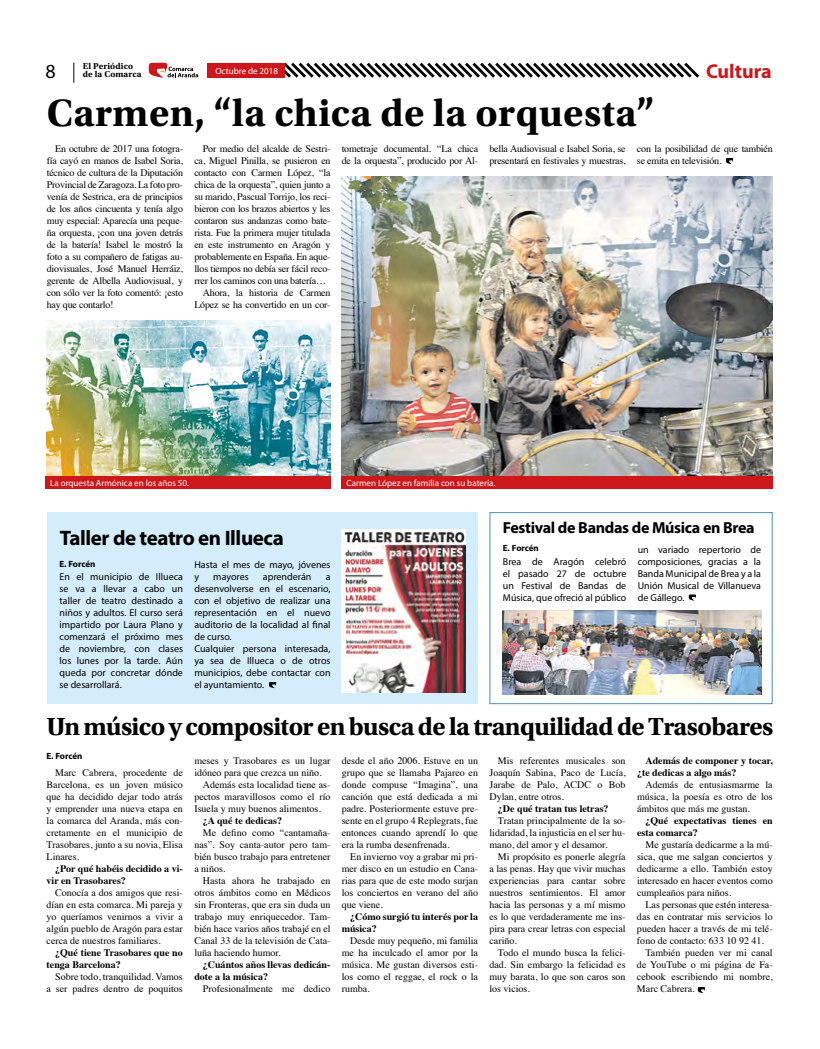
<style>
.page{position:relative;width:820px;height:1049px;background:#fff}
.page>*{position:absolute;margin:0;border:0;box-sizing:border-box;transform-origin:0 0}
.t1{font:700 40px "Utopia Std";letter-spacing:.01em;color:#000}
.t2{font:700 26px "Utopia Std";letter-spacing:-.025em;color:#000}
.t3{font:700 21px "Myriad Pro";letter-spacing:-.02em;color:#000}
.t4{font:700 20px "Myriad Pro";color:#cd171a}
.t5{font:20px "Myriad Pro";color:#000}
.t6{font:700 16px "Myriad Pro";letter-spacing:-.02em;color:#000}
.t7{font:10px/12px "Times";color:#000;text-align:justify}
.t8{font:10px/12px "Myriad Pro";color:#000;text-align:justify}
.t9{font:10px/12px "Times";letter-spacing:-.02em;color:#000}
.t10{font:700 10px/12px "Times";color:#000}
.t11{font:9px "Myriad Pro";color:#fff}
.t12{font:700 9px "Myriad Pro";letter-spacing:-.01em;color:#000}
.t13{font:700 9px "Utopia Std";letter-spacing:.01em;color:#000}
</style>
<div class="page">
<svg style="left:148px;top:63px;width:50px;height:15px"></svg>
<svg style="left:270px;top:62px;width:430px;height:16px"></svg>
<div style="left:207px;top:63px;width:78px;height:15px;background:#cd171a"></div>
<div style="left:47px;top:513px;width:430px;height:191px;background:#d4edfc"></div>
<img style="left:342px;top:176px;width:430px;height:300px">
<img style="left:46px;top:320px;width:284px;height:156px">
<img style="left:342px;top:529px;width:123px;height:163px">
<img style="left:502px;top:610px;width:258px;height:84px">
<div style="left:489px;top:512px;width:283px;height:192px;border:1px solid #4f8cba"></div>
<svg style="left:73px;top:63px;width:1px;height:20px"></svg>
<svg style="left:725px;top:158px;width:7px;height:6px"></svg>
<div style="left:341px;top:476px;width:431px;height:12px;background:#cd171a"></div>
<div style="left:45px;top:476px;width:285px;height:12px;background:#cd171a"></div>
<svg style="left:688px;top:594px;width:7px;height:7px"></svg>
<svg style="left:269px;top:682px;width:7px;height:6px"></svg>
<svg style="left:697px;top:987px;width:7px;height:6px"></svg>
<p class="t13" style="left:83px;top:61px;width:52px">El Periódico</p>
<h3 class="t5" style="left:45px;top:59px;width:12px">8</h3>
<p class="t13" style="left:83px;top:69px;width:60px">de la Comarca</p>
<h3 class="t4" style="left:705px;top:58px;width:67px">Cultura</h3>
<h1 class="t1" style="left:47px;top:89px;width:609px">Carmen, “la chica de la orquesta”</h1>
<p class="t7" style="left:47px;top:142px;width:138px;text-indent:8px">En octubre de 2017 una fotogra&shy;fía cayó en manos de Isabel Soria, técnico de cultura de la Diputación Provincial de Zaragoza. La foto pro&shy;venía de Sestrica, era de principios de los años cincuenta y tenía algo muy especial: Aparecía una peque&shy;ña orquesta, ¡con una joven detrás de la batería! Isabel le mostró la foto a su compañero de fatigas au&shy;diovisuales, José Manuel Herráiz, gerente de Albella Audiovisual, y con sólo ver la foto comentó: ¡esto hay que contarlo!</p>
<p class="t9" style="left:203px;top:142px;width:129px">Por medio del alcalde de Sestri-</p>
<p class="t11" style="left:215px;top:65px;width:64px">Octubre de 2018</p>
<p class="t9" style="left:341px;top:142px;width:138px">tometraje documental. “La chica de la orquesta”, producido por Al-</p>
<p class="t9" style="left:489px;top:142px;width:138px">bella Audiovisual e Isabel Soria, se presentará en festivales y muestras,</p>
<p class="t9" style="left:636px;top:142px;width:137px">con la posibilidad de que también se emita en televisión.</p>
<p class="t9" style="left:194px;top:154px;width:138px">ca, Miguel Pinilla, se pusieron en</p>
<p class="t9" style="left:194px;top:166px;width:138px">contacto con Carmen López, “la</p>
<p class="t9" style="left:194px;top:178px;width:138px">chica de la orquesta”, quien junto a</p>
<p class="t9" style="left:194px;top:190px;width:138px">su marido, Pascual Torrijo, los reci-</p>
<p class="t9" style="left:194px;top:202px;width:138px">bieron con los brazos abiertos y les</p>
<p class="t9" style="left:194px;top:214px;width:138px">contaron sus andanzas como bate-</p>
<p class="t9" style="left:194px;top:226px;width:138px">rista. Fue la primera mujer titulada</p>
<p class="t9" style="left:194px;top:238px;width:138px">en este instrumento en Aragón y</p>
<p class="t9" style="left:194px;top:250px;width:138px">probablemente en España. En aque-</p>
<p class="t9" style="left:194px;top:262px;width:138px">llos tiempos no debía ser fácil reco-</p>
<p class="t9" style="left:194px;top:274px;width:133px">rrer los caminos con una batería…</p>
<p class="t9" style="left:203px;top:286px;width:129px">Ahora, la historia de Carmen</p>
<p class="t9" style="left:194px;top:298px;width:138px">López se ha convertido en un cor-</p>
<p class="t11" style="left:50px;top:477px;width:140px">La orquesta Armónica en los años 50.</p>
<p class="t11" style="left:346px;top:478px;width:150px">Carmen López en familia con su batería.</p>
<h3 class="t3" style="left:60px;top:524px;width:225px">Taller de teatro en Illueca</h3>
<p class="t8" style="left:60px;top:571px;width:125px">En el municipio de Illueca se va a llevar a cabo un taller de teatro destinado a niños y adultos. El curso será impartido por Laura Plano y comenzará el próximo mes de noviembre, con clases los lunes por la tarde. Aún queda por concretar dónde se desarrollará.</p>
<p class="t12" style="left:60px;top:558px;width:37px">E. Forcén</p>
<p class="t8" style="left:194px;top:558px;width:138px">Hasta el mes de mayo, jóvenes y</p>
<p class="t8" style="left:213px;top:570px;width:37px">mayores</p>
<p class="t8" style="left:263px;top:570px;width:50px">aprenderán</p>
<p class="t8" style="left:194px;top:570px;width:138px;text-align:left;text-indent:131px">a desenvolverse en el escenario, con el objetivo de realizar una representación en el nuevo auditorio de la localidad al final de curso.<br>Cualquier persona interesada, ya sea de Illueca o de otros municipios, debe contactar con el ayuntamiento.</p>
<h3 class="t6" style="left:502px;top:517px;width:253px">Festival de Bandas de Música en Brea</h3>
<p class="t8" style="left:502px;top:555px;width:125px">Brea de Aragón celebró el pasado 27 de octubre un Festival de Bandas de Música, que ofreció al público</p>
<p class="t12" style="left:502px;top:542px;width:37px">E. Forcén</p>
<p class="t8" style="left:637px;top:543px;width:125px">un variado repertorio de composiciones, gracias a la Banda Municipal de Brea y a la Unión Musical de Villanueva de Gállego.</p>
<h2 class="t2" style="left:46px;top:711px;width:728px">Un músico y compositor en busca de la tranquilidad de Trasobares</h2>
<p class="t7" style="left:47px;top:766px;width:138px;text-indent:8px">Marc Cabrera, procedente de Barcelona, es un joven músico que ha decidido dejar todo atrás y emprender una nueva etapa en la comarca del Aranda, más con&shy;cretamente en el municipio de Trasobares, junto a su novia, Elisa Linares.</p>
<p class="t10" style="left:47px;top:862px;width:138px;text-indent:8px">¿Por qué habéis decidido a vi&shy;vir en Trasobares?</p>
<p class="t7" style="left:47px;top:886px;width:138px;text-indent:8px">Conocía a dos amigos que resi&shy;dían en esta comarca. Mi pareja y yo queríamos venirnos a vivir a algún pueblo de Aragón para estar cerca de nuestros familiares.</p>
<p class="t10" style="left:47px;top:946px;width:138px;text-indent:8px">¿Qué tiene Trasobares que no tenga Barcelona?</p>
<p class="t7" style="left:47px;top:970px;width:138px;text-align:right">Sobre todo, tranquilidad. Vamos<br>a ser padres dentro de poquitos</p>
<p class="t12" style="left:47px;top:750px;width:37px">E. Forcén</p>
<p class="t10" style="left:636px;top:754px;width:137px;text-indent:8px">Además de componer y tocar, ¿te dedicas a algo más?</p>
<p class="t7" style="left:636px;top:778px;width:137px;text-indent:8px">Además de entusiasmarme la música, la poesía es otro de los ámbitos que más me gustan.</p>
<p class="t10" style="left:636px;top:814px;width:137px;text-indent:8px">¿Qué expectativas tienes en esta comarca?</p>
<p class="t7" style="left:636px;top:838px;width:137px;text-indent:8px">Me gustaría dedicarme a la mú&shy;sica, que me salgan conciertos y dedicarme a ello. También estoy interesado en hacer eventos como cumpleaños para niños.</p>
<p class="t7" style="left:645px;top:898px;width:129px">Las personas que estén interesa-</p>
<p class="t7" style="left:636px;top:910px;width:137px">das en contratar mis servicios lo</p>
<p class="t7" style="left:636px;top:922px;width:137px">pueden hacer a través de mi telé-</p>
<p class="t7" style="left:636px;top:934px;width:128px">fono de contacto: 633 10 92 41.</p>
<p class="t7" style="left:645px;top:946px;width:129px">También pueden ver mi canal</p>
<p class="t7" style="left:636px;top:958px;width:137px">de YouTube o mi página de Fa-</p>
<p class="t7" style="left:636px;top:970px;width:137px">cebook escribiendo mi nombre,</p>
<p class="t7" style="left:636px;top:982px;width:59px">Marc Cabrera.</p>
<p class="t7" style="left:194px;top:754px;width:138px">meses y Trasobares es un lugar</p>
<p class="t7" style="left:194px;top:766px;width:129px">idóneo para que crezca un niño.</p>
<p class="t7" style="left:203px;top:778px;width:129px">Además esta localidad tiene as-</p>
<p class="t7" style="left:194px;top:790px;width:138px">pectos maravillosos como el río</p>
<p class="t7" style="left:194px;top:802px;width:128px">Isuela y muy buenos alimentos.</p>
<p class="t10" style="left:203px;top:814px;width:81px">¿A qué te dedicas?</p>
<p class="t7" style="left:194px;top:826px;width:138px;text-indent:8px">Me defino como “cantamaña&shy;nas”. Soy canta-autor pero tam&shy;bién busco trabajo para entretener a niños.</p>
<p class="t7" style="left:194px;top:874px;width:138px;text-indent:8px">Hasta ahora he trabajado en otros ámbitos como en Médicos sin Fronteras, que era sin duda un trabajo muy enriquecedor. Tam&shy;bién hace varios años trabajé en el Canal 33 de la televisión de Cata&shy;luña haciendo humor.</p>
<p class="t10" style="left:194px;top:958px;width:138px;text-indent:8px">¿Cuántos años llevas dedicán&shy;dote a la música?</p>
<p class="t7" style="left:203px;top:982px;width:129px">Profesionalmente me dedico</p>
<p class="t7" style="left:341px;top:754px;width:138px">desde el año 2006. Estuve en un grupo que se llamaba Pajareo en donde compuse “Imagina”, una canción que está dedicada a mi padre. Posteriormente estuve pre&shy;sente en el grupo 4 Replegrats, fue entonces cuando aprendí lo que era la rumba desenfrenada.</p>
<p class="t7" style="left:341px;top:850px;width:138px;text-indent:8px">En invierno voy a grabar mi pri&shy;mer disco en un estudio en Cana&shy;rias para que de este modo surjan los conciertos en verano del año que viene.</p>
<p class="t10" style="left:341px;top:910px;width:138px;text-indent:8px">¿Cómo surgió tu interés por la música?</p>
<p class="t7" style="left:341px;top:934px;width:138px;text-indent:8px">Desde muy pequeño, mi familia me ha inculcado el amor por la música. Me gustan diversos esti&shy;los como el reggae, el rock o la rumba.</p>
<p class="t7" style="left:489px;top:754px;width:138px;text-indent:8px">Mis referentes musicales son Joaquín Sabina, Paco de Lucía, Jarabe de Palo, ACDC o Bob Dylan, entre otros.</p>
<p class="t10" style="left:497px;top:802px;width:112px">¿De qué tratan tus letras?</p>
<p class="t7" style="left:489px;top:814px;width:138px;text-indent:8px">Tratan principalmente de la so&shy;lidaridad, la injusticia en el ser hu&shy;mano, del amor y el desamor.</p>
<p class="t7" style="left:489px;top:850px;width:138px;text-indent:8px">Mi propósito es ponerle alegría a las penas. Hay que vivir muchas experiencias para cantar sobre nuestros sentimientos. El amor hacia las personas y a mí mismo es lo que verdaderamente me ins&shy;pira para crear letras con especial cariño.</p>
<p class="t7" style="left:489px;top:946px;width:138px;text-indent:8px">Todo el mundo busca la felici&shy;dad. Sin embargo la felicidad es muy barata, lo que son caros son los vicios.</p>
</div>
